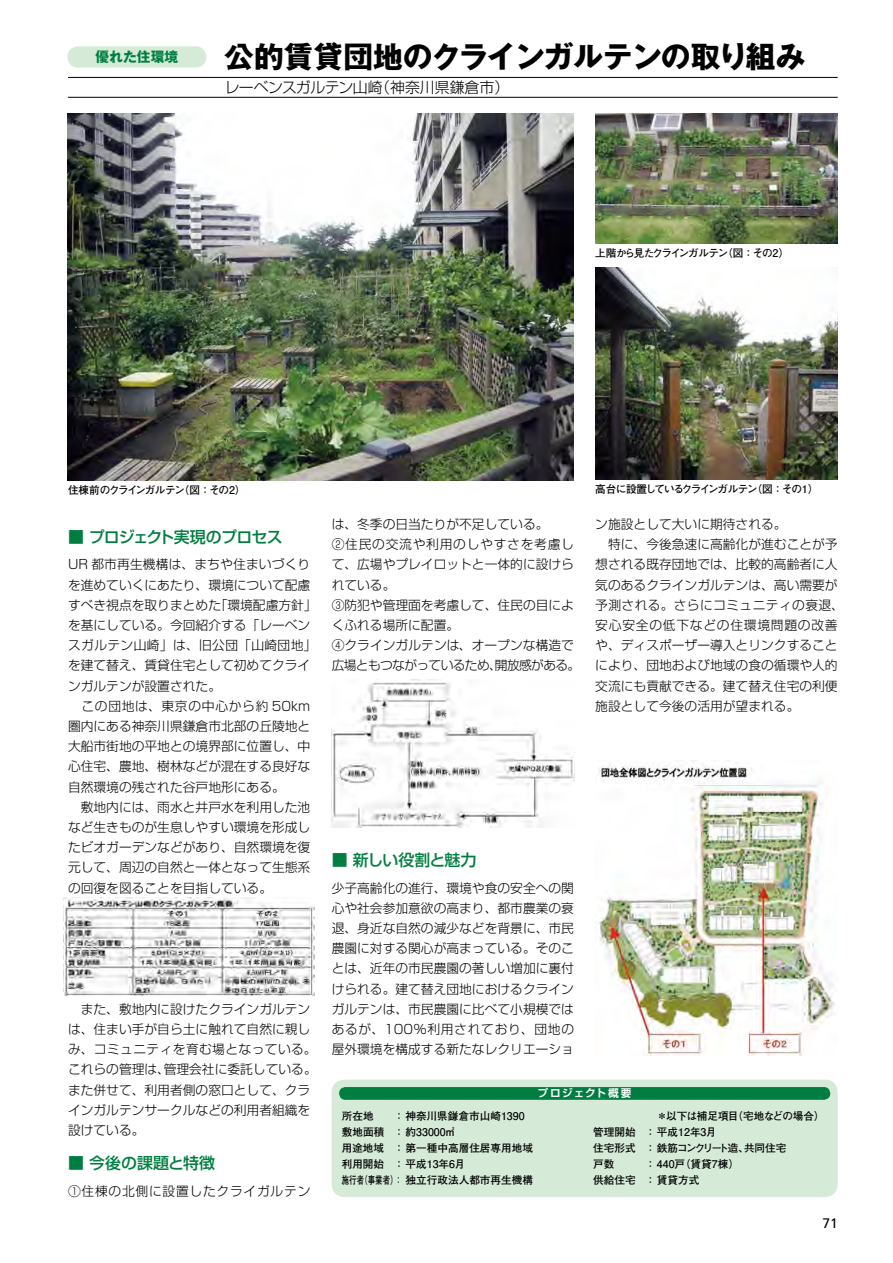
<style>
.page{position:relative;width:893px;height:1263px;background:#fff}
.page>*{position:absolute;margin:0;border:0;box-sizing:border-box;transform-origin:0 0}
.t1{font:700 29.7px "Gothic MB101 Pro";letter-spacing:-.005em;color:#000}
.t2{font:500 15.9px "Shin Go Pro";letter-spacing:-.045em;color:#007e41}
.t3{font:500 15.9px "Shin Go Pro";color:#007e41}
.t4{font:300 14.85px "Shin Go Pro";letter-spacing:-.015em;color:#000}
.t5{font:700 13.8px "Gothic MB101 Pro";color:#007e41}
.t6{font:13.8px "Frutiger";color:#000}
.t7{font:300 12.75px/20.2px "Shin Go Pro";color:#000}
.t8{font:300 12.75px "Shin Go Pro";letter-spacing:.06em;color:#000}
.t9{font:700 10.65px/15.9px "Futo Go B101 Pro";color:#000}
.t10{font:700 10.65px "Futo Go B101 Pro";letter-spacing:-.11em;color:#000}
.t11{font:700 10.65px "Futo Go B101 Pro";letter-spacing:-.12em;color:#000}
.t12{font:700 10.65px "Futo Go B101 Pro";letter-spacing:-.1em;color:#000}
.t13{font:700 10.65px "Shin Go Pro De";letter-spacing:.155em;color:#fff}
</style>
<div class="page">
<div style="left:68px;top:46px;width:138px;height:22px;background:#d5ead7;border-radius:11px"></div>
<hr style="left:68px;top:77px;width:770px;height:1px;background:#000">
<hr style="left:68px;top:97px;width:770px;height:1px;background:#000">
<img style="left:67px;top:114px;width:506px;height:366px">
<img style="left:595px;top:114px;width:243px;height:129px">
<div style="left:332px;top:1079px;width:506px;height:118px;background:#d5ead7;border-radius:13px"></div>
<div style="left:339px;top:1087px;width:491px;height:13px;background:#007e41;border-radius:6px"></div>
<img style="left:595px;top:268px;width:243px;height:212px">
<img style="left:64px;top:898px;width:250px;height:97px">
<img style="left:332px;top:679px;width:242px;height:148px">
<img style="left:595px;top:760px;width:240px;height:296px">
<p class="t5" style="left:95px;top:46px;width:84px">優れた住環境</p>
<h1 class="t1" style="left:224px;top:32px;width:583px">公的賃貸団地のクラインガルテンの取り組み</h1>
<p class="t4" style="left:225px;top:75px;width:286px">レーベンスガルテン山崎（神奈川県鎌倉市）</p>
<p class="t11" style="left:595px;top:244px;width:195px">上階から見たクラインガルテン（図 ：その2）</p>
<p class="t12" style="left:68px;top:481px;width:179px">住棟前のクラインガルテン（図 ：その2）</p>
<p class="t2" style="left:68px;top:524px;width:216px">■ プロジェクト実現のプロセス</p>
<p class="t7" style="left:68px;top:553px;width:250px">UR 都市再生機構は、まちや住まいづくりを進めていくにあたり、環境について配慮すべき視点を取りまとめた「環境配慮方針」を基にしている。今回紹介する「レーベンスガルテン山崎」は、旧公団「山崎団地」を建て替え、賃貸住宅として初めてクラインガルテンが設置された。<br>　この団地は、東京の中心から約 50km圏内にある神奈川県鎌倉市北部の丘陵地と大船市街地の平地との境界部に位置し、中心住宅、農地、樹林などが混在する良好な自然環境の残された谷戸地形にある。<br>　敷地内には、雨水と井戸水を利用した池など生きものが生息しやすい環境を形成したビオガーデンなどがあり、自然環境を復元して、周辺の自然と一体となって生態系の回復を図ることを目指している。</p>
<p class="t7" style="left:68px;top:997px;width:250px">　また、敷地内に設けたクラインガルテンは、住まい手が自ら土に触れて自然に親しみ、コミュニティを育む場となっている。これらの管理は、管理会社に委託している。また併せて、利用者側の窓口として、クラインガルテンサークルなどの利用者組織を設けている。</p>
<p class="t3" style="left:68px;top:1150px;width:149px">■ 今後の課題と特徴</p>
<p class="t8" style="left:68px;top:1180px;width:244px">①住棟の北側に設置したクライガルテン</p>
<p class="t7" style="left:332px;top:512px;width:250px">は、冬季の日当たりが不足している。<br>②住民の交流や利用のしやすさを考慮して、広場やプレイロットと一体的に設けられている。<br>③防犯や管理面を考慮して、住民の目によくふれる場所に配置。<br>④クラインガルテンは、オープンな構造で広場ともつながっているため、開放感がある。</p>
<p class="t10" style="left:595px;top:481px;width:225px">高台に設置しているクラインガルテン（図 ：その1）</p>
<p class="t7" style="left:595px;top:512px;width:250px">ン施設として大いに期待される。<br>　特に、今後急速に高齢化が進むことが予想される既存団地では、比較的高齢者に人気のあるクラインガルテンは、高い需要が予測される。さらにコミュニティの衰退、安心安全の低下などの住環境問題の改善や、ディスポーザー導入とリンクすることにより、団地および地域の食の循環や人的交流にも貢献できる。建て替え住宅の利便施設として今後の活用が望まれる。</p>
<p class="t2" style="left:332px;top:847px;width:146px">■ 新しい役割と魅力</p>
<p class="t7" style="left:332px;top:876px;width:244px;text-align:justify">少子高齢化の進行、環境や食の安全への関心や社会参加意欲の高まり、都市農業の衰退、身近な自然の減少などを背景に、市民農園に対する関心が高まっている。そのことは、近年の市民農園の著しい増加に裏付けられる。建て替え団地におけるクラインガルテンは、市民農園に比べて小規模ではあるが、100％利用されており、団地の屋外環境を構成する新たなレクリエーショ</p>
<p class="t13" style="left:538px;top:1085px;width:95px">プロジェクト概要</p>
<p class="t9" style="left:342px;top:1106px;width:193px;text-indent:52px">：神奈川県鎌倉市山崎1390敷地面積 ：約33000㎡<br>用途地域 ：第一種中高層住居専用地域利用開始 ：平成13年6月<br>施行者（事業者）：独立行政法人都市再生機構</p>
<p class="t9" style="left:593px;top:1106px;width:233px;text-indent:64px">＊以下は補足項目（宅地などの場合）管理開始 ：平成12年3月<br>住宅形式 ：鉄筋コンクリート造、共同住宅<br>戸数</p>
<p class="t9" style="left:342px;top:1106px;width:33px">所在地</p>
<p class="t9" style="left:593px;top:1154px;width:148px;text-indent:52px">：440戸（賃貸7棟）供給住宅 ：賃貸方式</p>
<p class="t6" style="left:822px;top:1215px;width:8px">71</p>
</div>
